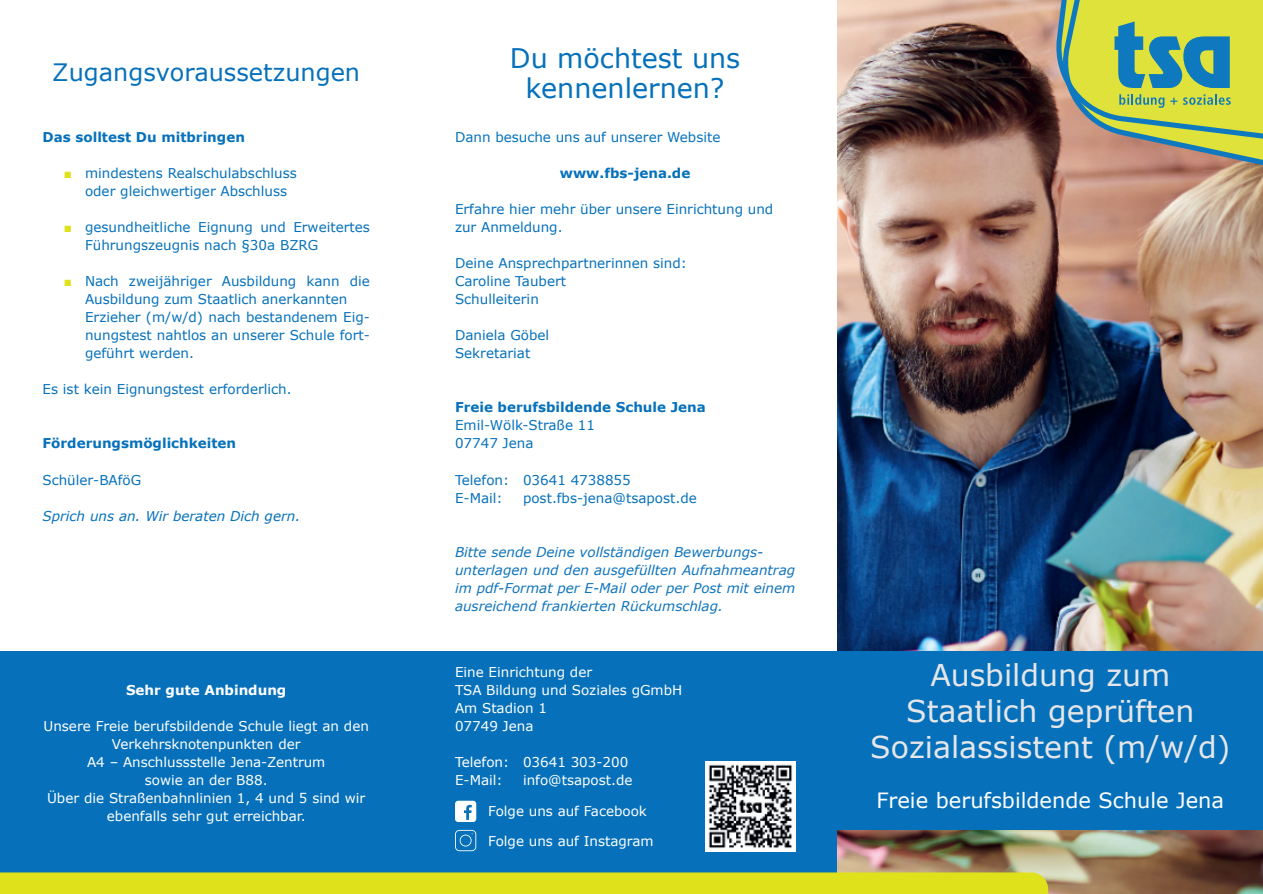
<style>
.page{position:relative;width:1263px;height:894px;background:#fff}
.page>*{position:absolute;margin:0;border:0;box-sizing:border-box;transform-origin:0 0}
.t1{font:30px/36px "Verdana";color:#e5e6e9;text-align:center}
.t2{font:27px/30px "Verdana";color:#0671ba;text-align:center}
.t3{font:24px "Verdana";color:#0671ba}
.t4{font:21px "Verdana";color:#fff}
.t5{font:13.5px/18px "Verdana";color:#0671ba}
.t6{font:13.5px/18px "Verdana";color:#fff}
.t7{font:italic 13.5px/18px "Verdana";color:#1074bc}
.t8{font:700 13.5px "Verdana";color:#0671ba}
.t9{font:italic 13.5px "Verdana";color:#0671ba}
.t10{font:700 13.5px "Verdana";color:#fff}
.s1{font-family:"Arial";color:#dfe21a}
</style>
<div class="page">
<div style="left:0;top:651px;width:842px;height:242px;background:#0671ba"></div>
<img style="left:706px;top:761px;width:89px;height:89px">
<div style="left:455px;top:800px;width:21px;height:21px;background:#fff;border-radius:3px"></div>
<svg style="left:464px;top:804px;width:8px;height:15px"></svg>
<svg style="left:455px;top:829px;width:21px;height:21px"></svg>
<img style="left:838px;top:0;width:425px;height:893px">
<div style="left:0;top:872px;width:1048px;height:21px;background:#dfe21a"></div>
<div style="left:829px;top:651px;width:434px;height:178px;background:#0671ba"></div>
<svg style="left:1055px;top:0;width:208px;height:170px;background:#abb964"></svg>
<h3 class="t3" style="left:52px;top:63px;width:309px">Zugangsvoraussetzungen</h3>
<p class="t8" style="left:43px;top:132px;width:204px">Das solltest Du mitbringen</p>
<p class="t5" style="left:85px;top:165px;width:213px;text-indent:-21px"><span class="s1">■</span> mindestens Realschulabschluss oder gleichwertiger Abschluss</p>
<p class="t5" style="left:85px;top:219px;width:286px;text-indent:-21px"><span class="s1">■</span> gesundheitliche Eignung und Erweitertes<br>Führungszeugnis nach §30a BZRG</p>
<p class="t5" style="left:85px;top:273px;width:286px;text-indent:-21px"><span class="s1">■</span> Nach zweĳähriger Ausbildung kann die Ausbildung zum Staatlich anerkannten Erzieher (m/w/d) nach bestandenem Eig&shy;nungstest nahtlos an unserer Schule fort&shy;geführt werden.</p>
<p class="t5" style="left:43px;top:381px;width:251px">Es ist kein Eignungstest erforderlich.</p>
<p class="t8" style="left:43px;top:438px;width:195px">Förderungsmöglichkeiten</p>
<p class="t5" style="left:43px;top:471px;width:100px">Schüler-BAföG</p>
<p class="t9" style="left:43px;top:510px;width:259px">Sprich uns an. Wir beraten Dich gern.</p>
<p class="t10" style="left:126px;top:684px;width:162px">Sehr gute Anbindung</p>
<p class="t6" style="left:44px;top:717px;width:327px;text-align:center">Unsere Freie berufsbildende Schule liegt an den Verkehrsknotenpunkten der<br>A4 – Anschlussstelle Jena-Zentrum<br>sowie an der B88.<br>Über die Straßenbahnlinien 1, 4 und 5 sind wir ebenfalls sehr gut erreichbar.</p>
<h2 class="t2" style="left:510px;top:45px;width:232px">Du möchtest uns kennenlernen?</h2>
<p class="t5" style="left:455px;top:129px;width:267px">Dann besuche uns auf unserer Website</p>
<p class="t8" style="left:560px;top:168px;width:132px">www.fbs-jena.de</p>
<p class="t5" style="left:455px;top:201px;width:320px">Erfahre hier mehr über unsere Einrichtung und zur Anmeldung.</p>
<p class="t5" style="left:455px;top:255px;width:233px">Deine Ansprechpartnerinnen sind:<br>Caroline Taubert<br>Schulleiterin</p>
<p class="t5" style="left:455px;top:327px;width:96px">Daniela Göbel<br>Sekretariat</p>
<p class="t8" style="left:455px;top:402px;width:252px">Freie berufsbildende Schule Jena</p>
<p class="t5" style="left:455px;top:417px;width:141px">Emil-Wölk-Straße 11<br>07747 Jena</p>
<p class="t5" style="left:455px;top:471px;width:177px">Telefon: 03641 4738855<br>E-Mail:</p>
<p class="t5" style="left:523px;top:489px;width:175px">post.fbs-jena@tsapost.de</p>
<p class="t7" style="left:455px;top:543px;width:342px">Bitte sende Deine vollständigen Bewerbungs&shy;unterlagen und den ausgefüllten Aufnahmeantrag im pdf-Format per E-Mail oder per Post mit einem ausreichend frankierten Rückumschlag.</p>
<p class="t6" style="left:455px;top:663px;width:229px">Eine Einrichtung der<br>TSA Bildung und Soziales gGmbH<br>Am Stadion 1<br>07749 Jena</p>
<p class="t6" style="left:455px;top:753px;width:175px">Telefon: 03641 303-200<br>E-Mail:</p>
<p class="t6" style="left:523px;top:771px;width:111px">info@tsapost.de</p>
<p class="t6" style="left:488px;top:797px;width:167px;line-height:29.4px">Folge uns auf Facebook<br>Folge uns auf Instagram</p>
<h1 class="t1" style="left:870px;top:659px;width:362px">Ausbildung zum<br>Staatlich geprüften<br>Sozialassistent (m/w/d)</h1>
<h3 class="t4" style="left:876px;top:791px;width:349px">Freie berufsbildende Schule Jena</h3>
</div>
